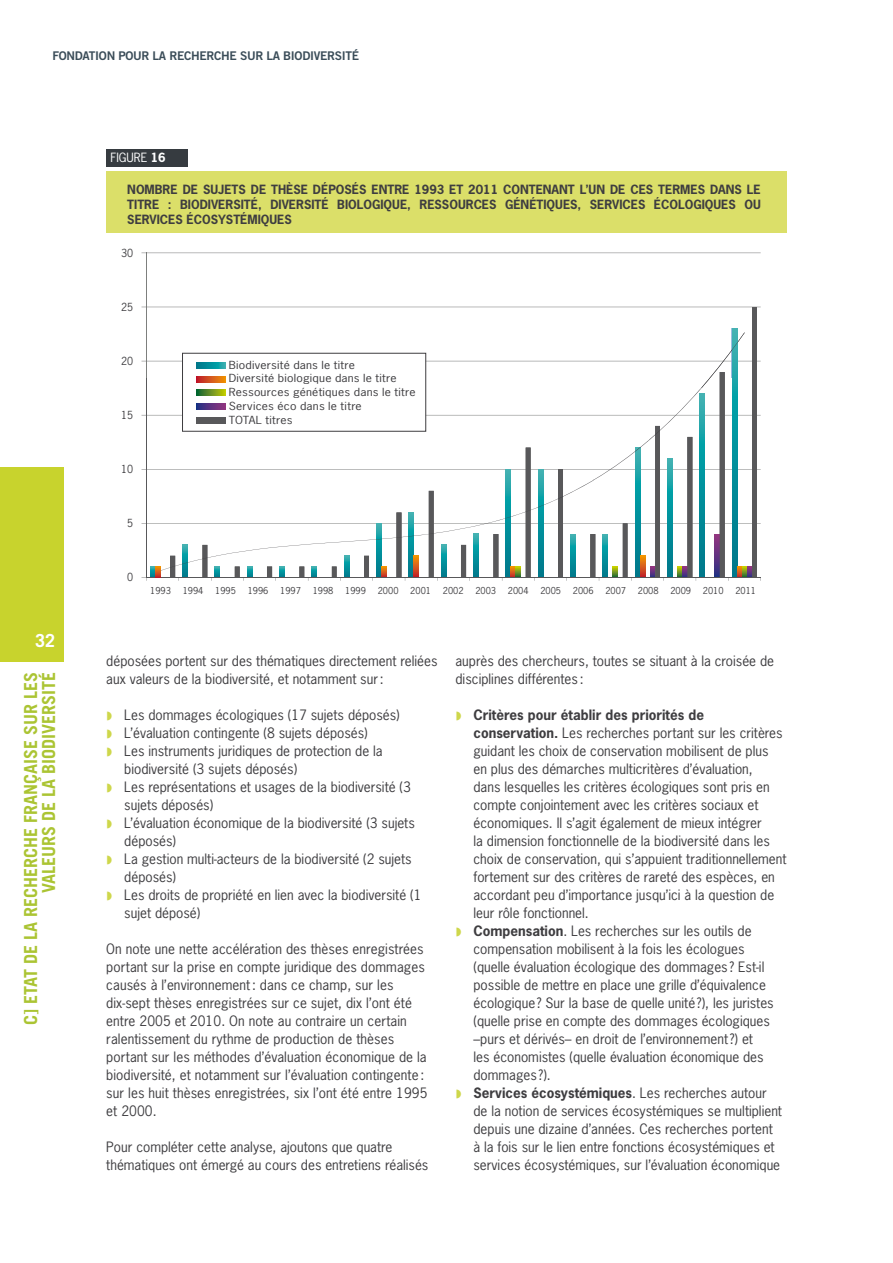
<style>
.page{position:relative;width:893px;height:1263px;background:#fff}
.page>*{position:absolute;margin:0;border:0;box-sizing:border-box;transform-origin:0 0}
.t1{font:700 18px/18px "Trade Gothic LT Std";color:#abc433;text-align:right}
.t2{font:700 18px "Trade Gothic LT Std";color:#fff}
.t3{font:13.5px/18px "News Gothic Std";color:#3e3d40}
.t4{font:700 12px/15px "News Gothic Std";color:#3e3d40;text-align:justify}
.t5{font:12px "Trade Gothic LT Std Bd 2";letter-spacing:-.025em;color:#3b4d59}
.t6{font:12px "News Gothic Std";color:#fff}
.t7{font:10.5px/13.8px "News Gothic Std";letter-spacing:.02em;color:#3e3d40;scale:1.15 1}
.t8{font:10.5px "News Gothic Std";letter-spacing:.02em;color:#3e3d40}
.t9{font:9px "News Gothic Std";color:#3e3d40}
.s1{font-weight:700}
</style>
<div class="page">
<div style="left:0;top:468px;width:64px;height:194px;background:#c8d32d"></div>
<div style="left:106px;top:171px;width:681px;height:61px;background:#dbdf69"></div>
<hr style="left:146px;top:253px;width:1px;height:125px;background:#7d7f7d">
<hr style="left:146px;top:523px;width:615px;height:1px;background:#7d7f7d">
<hr style="left:146px;top:469px;width:615px;height:1px;background:#7d7f7d">
<hr style="left:146px;top:415px;width:615px;height:1px;background:#7d7f7d">
<hr style="left:146px;top:361px;width:615px;height:1px;background:#7d7f7d">
<hr style="left:146px;top:307px;width:615px;height:1px;background:#7d7f7d">
<hr style="left:146px;top:253px;width:615px;height:1px;background:#7d7f7d">
<svg style="left:170px;top:307px;width:587px;height:270px"></svg>
<hr style="left:146px;top:577px;width:615px;height:1px;background:#58585a">
<svg style="left:142px;top:333px;width:610px;height:248px"></svg>
<div style="left:182px;top:353px;width:244px;height:79px;background:#fff;border:1px solid #3e3d40"></div>
<svg style="left:196px;top:362px;width:30px;height:6px"></svg>
<svg style="left:196px;top:376px;width:30px;height:6px"></svg>
<svg style="left:196px;top:390px;width:30px;height:6px"></svg>
<svg style="left:196px;top:403px;width:30px;height:7px"></svg>
<div style="left:196px;top:417px;width:30px;height:6px;background:#58585a"></div>
<div style="left:106px;top:149px;width:81px;height:18px;background:#363b40"></div>
<p class="t5" style="left:52px;top:48px;width:308px">FONDATION POUR LA RECHERCHE SUR LA BIODIVERSITé</p>
<p class="t6" style="left:111px;top:150px;width:57px">FIGURE <span class="s1">16</span></p>
<p class="t4" style="left:127px;top:182px;width:635px">NOMBRE DE SUJETS DE THÈSE DÉPOSÉS ENTRE 1993 ET 2011 CONTENANT L’UN DE CES TERMES DANS LE TITRE : BIODIVERSITÉ, DIVERSITÉ BIOLOGIQUE, RESSOURCES GÉNÉTIQUES, SERVICES ÉCOLOGIQUES OU SERVICES ÉCOSYSTÉMIQUES</p>
<p class="t8" style="left:121px;top:246px;width:14px">30</p>
<h1 class="t2" style="left:35px;top:629px;width:22px">32</h1>
<h1 class="t1" style="left:22px;top:1025px;width:355px;rotate:-90deg">C] Etat de la recherche française sur les valeurs de la biodiversité</h1>
<p class="t8" style="left:121px;top:300px;width:14px">25</p>
<p class="t8" style="left:121px;top:354px;width:14px">20</p>
<p class="t8" style="left:121px;top:408px;width:14px">15</p>
<p class="t8" style="left:121px;top:462px;width:14px">10</p>
<p class="t8" style="left:127px;top:516px;width:8px">5</p>
<p class="t8" style="left:127px;top:570px;width:8px">0</p>
<p class="t7" style="left:229px;top:358px;width:164px">Biodiversité dans le titre<br>Diversité biologique dans le titre<br>Ressources génétiques dans le titre<br>Services éco dans le titre<br>TOTAL titres</p>
<p class="t9" style="left:150px;top:585px;width:22px">1993</p>
<p class="t9" style="left:183px;top:585px;width:22px">1994</p>
<p class="t9" style="left:215px;top:585px;width:22px">1995</p>
<p class="t9" style="left:248px;top:585px;width:22px">1996</p>
<p class="t9" style="left:280px;top:585px;width:22px">1997</p>
<p class="t9" style="left:313px;top:585px;width:22px">1998</p>
<p class="t9" style="left:345px;top:585px;width:22px">1999</p>
<p class="t9" style="left:378px;top:585px;width:22px">2000</p>
<p class="t9" style="left:410px;top:585px;width:22px">2001</p>
<p class="t9" style="left:443px;top:585px;width:22px">2002</p>
<p class="t9" style="left:475px;top:585px;width:22px">2003</p>
<p class="t9" style="left:508px;top:585px;width:22px">2004</p>
<p class="t9" style="left:540px;top:585px;width:22px">2005</p>
<p class="t9" style="left:573px;top:585px;width:22px">2006</p>
<p class="t9" style="left:605px;top:585px;width:22px">2007</p>
<p class="t9" style="left:638px;top:585px;width:22px">2008</p>
<p class="t9" style="left:670px;top:585px;width:22px">2009</p>
<p class="t9" style="left:703px;top:585px;width:22px">2010</p>
<p class="t9" style="left:735px;top:585px;width:22px">2011</p>
<p class="t3" style="left:106px;top:652px;width:333px">déposées portent sur des thématiques directement reliées aux valeurs de la biodiversité, et notamment sur:</p>
<p class="t3" style="left:124px;top:706px;width:299px">Les dommages écologiques (17 sujets déposés)<br>L’évaluation contingente (8 sujets déposés)<br>Les instruments juridiques de protection de la biodiversité (3 sujets déposés)<br>Les représentations et usages de la biodiversité (3 sujets déposés)<br>L’évaluation économique de la biodiversité (3 sujets déposés)<br>La gestion multi-acteurs de la biodiversité (2 sujets déposés)<br>Les droits de propriété en lien avec la biodiversité (1 sujet déposé)</p>
<p class="t3" style="left:106px;top:940px;width:323px">On note une nette accélération des thèses enregistrées portant sur la prise en compte juridique des dommages causés à l’environnement: dans ce champ, sur les dix-sept thèses enregistrées sur ce sujet, dix l’ont été entre 2005 et 2010. On note au contraire un certain ralentissement du rythme de production de thèses portant sur les méthodes d’évaluation économique de la biodiversité, et notamment sur l’évaluation contingente : sur les huit thèses enregistrées, six l’ont été entre 1995 et 2000.</p>
<p class="t3" style="left:106px;top:1138px;width:324px">Pour compléter cette analyse, ajoutons que quatre thématiques ont émergé au cours des entretiens réalisés</p>
<p class="t3" style="left:455px;top:652px;width:320px">auprès des chercheurs, toutes se situant à la croisée de disciplines différentes :</p>
<p class="t3" style="left:473px;top:706px;width:315px"><span class="s1">Critères pour établir des priorités de conservation.</span> Les recherches portant sur les critères guidant les choix de conservation mobilisent de plus<br>en plus des démarches multicritères d’évaluation,<br>dans lesquelles les critères écologiques sont pris en compte conjointement avec les critères sociaux et économiques. Il s’agit également de mieux intégrer<br>la dimension fonctionnelle de la biodiversité dans les choix de conservation, qui s’appuient traditionnellement fortement sur des critères de rareté des espèces, en accordant peu d’importance jusqu’ici à la question de leur rôle fonctionnel.<br><span class="s1">Compensation</span>. Les recherches sur les outils de compensation mobilisent à la fois les écologues<br>(quelle évaluation écologique des dommages ? Est-il possible de mettre en place une grille d’équivalence écologique? Sur la base de quelle unité?), les juristes (quelle prise en compte des dommages écologiques –purs et dérivés– en droit de l’environnement?) et<br>les économistes (quelle évaluation économique des dommages ?).<br><span class="s1">Services écosystémiques</span>. Les recherches autour<br>de la notion de services écosystémiques se multiplient depuis une dizaine d’années. Ces recherches portent<br>à la fois sur le lien entre fonctions écosystémiques et services écosystémiques, sur l’évaluation économique</p>
</div>
